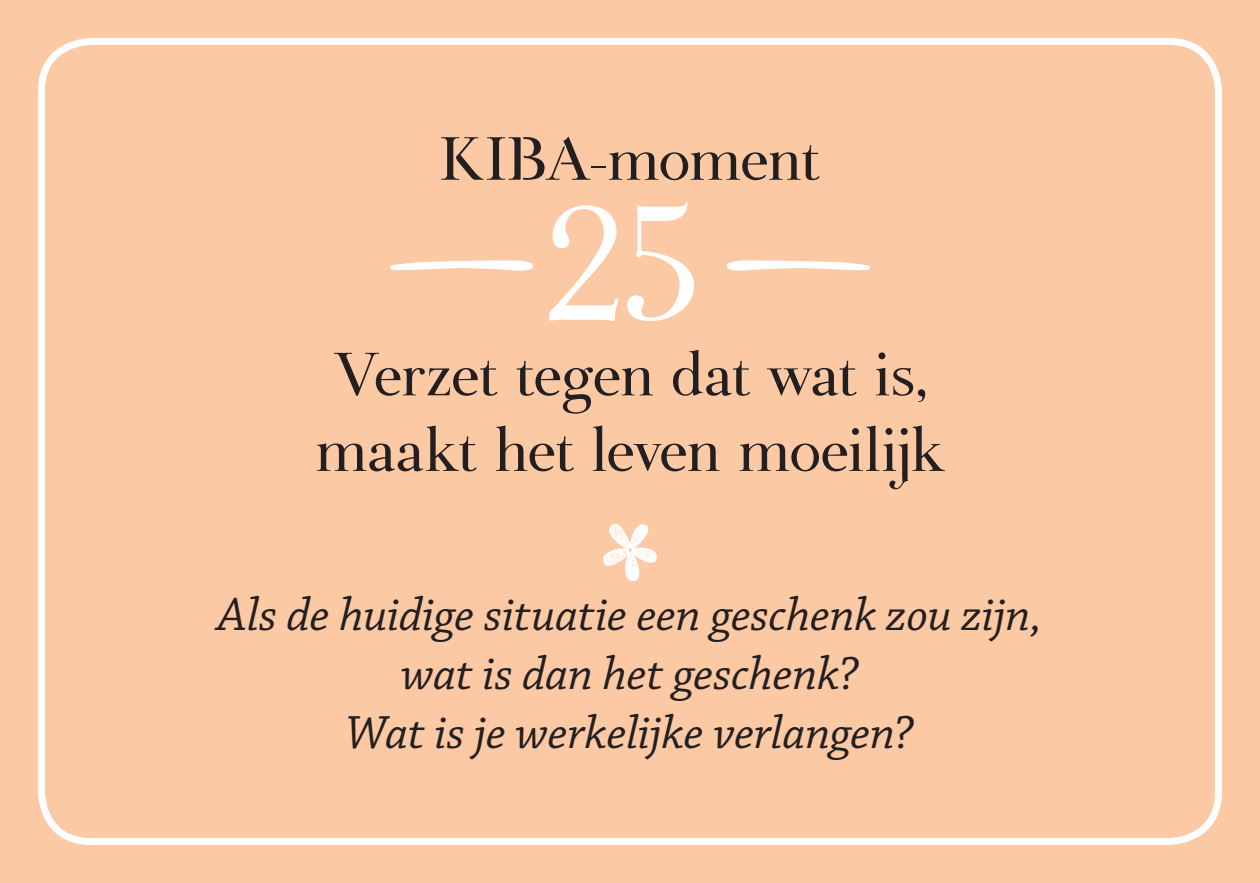
<style>
.page{position:relative;width:1260px;height:883px;background:#fcc9a5}
.page>*{position:absolute;margin:0;border:0;box-sizing:border-box;transform-origin:0 0}
.t1{font:168px "Botera TFE";color:#fff}
.t2{font:105px "KG Flavor And Frames Seven";color:#fff}
.t3{font:63px/75.6px "Botera TFE";letter-spacing:-.025em;color:#231f20}
.t4{font:italic 49px/58.8px "Chaparral Pro";letter-spacing:-.005em;color:#231f20;text-align:center}
.s1{font-family:"Botera TFE Regular Stencil"}
</style>
<div class="page">
<div style="left:38px;top:38px;width:1184px;height:807px;border:7px solid #fff;border-radius:50px"></div>
<svg style="left:390px;top:260px;width:143px;height:11px"></svg>
<svg style="left:727px;top:260px;width:143px;height:11px"></svg>
<p class="t3" style="left:439px;top:121px;width:383px"><span class="s1">KIBA</span>-moment</p>
<h1 class="t1" style="left:543px;top:159px;width:158px">25</h1>
<p class="t3" style="left:315px;top:337px;width:631px">Verzet tegen dat wat is, maakt het leven moeilijk</p>
<h2 class="t2" style="left:600px;top:488px;width:61px">v</h2>
<p class="t4" style="left:218px;top:588px;width:826px">Als de huidige situatie een geschenk zou zijn, wat is dan het geschenk?<br>Wat is je werkelijke verlangen?</p>
</div>
